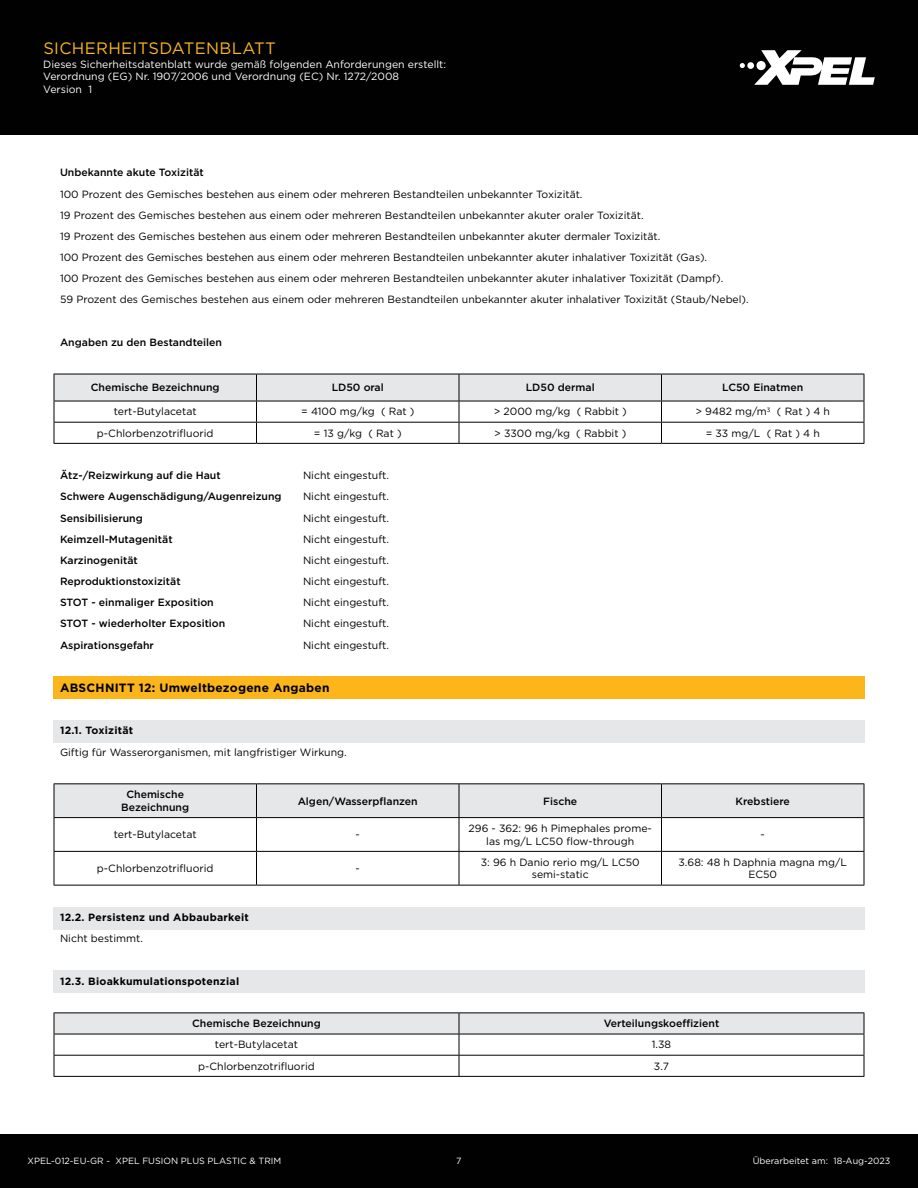
<style>
.page{position:relative;width:918px;height:1188px;background:#fff}
.page>*{position:absolute;margin:0;border:0;box-sizing:border-box;transform-origin:0 0}
.t1{font:16.5px "Gotham Pro";letter-spacing:.02em;color:#fcb61c}
.t2{font:700 12px "Gotham Pro";letter-spacing:.02em;color:#010101}
.t3{font:10.5px/21.1px "Gotham Pro";color:#010101;text-align:center}
.t4{font:500 10.5px/12.6px "Gotham Pro";color:#010101;text-align:center}
.t5{font:10.5px/12.6px "Gotham Pro";color:#fff}
.t6{font:700 10.5px "Gotham Pro";letter-spacing:.025em;color:#010101}
.t7{font:9px "Gotham Pro";color:#fff}
</style>
<div class="page">
<div style="left:0;top:0;width:918px;height:135px;background:#010101"></div>
<svg style="left:740px;top:50px;width:135px;height:35px"></svg>
<div style="left:0;top:1134px;width:918px;height:54px;background:#010101"></div>
<hr style="left:54px;top:443px;width:202px;height:1px;background:#010101">
<hr style="left:256px;top:443px;width:203px;height:1px;background:#010101">
<hr style="left:459px;top:443px;width:203px;height:1px;background:#010101">
<hr style="left:662px;top:443px;width:202px;height:1px;background:#010101">
<svg style="left:54px;top:374px;width:811px;height:69px"></svg>
<div style="left:53px;top:677px;width:812px;height:22px;background:#fcb61c"></div>
<div style="left:53px;top:720px;width:812px;height:23px;background:#e6e7e9"></div>
<div style="left:55px;top:784px;width:809px;height:33px;background:#e6e7e9"></div>
<hr style="left:256px;top:784px;width:1px;height:33px;background:#010101">
<hr style="left:459px;top:784px;width:1px;height:33px;background:#010101">
<hr style="left:256px;top:818px;width:1px;height:33px;background:#010101">
<hr style="left:459px;top:818px;width:1px;height:33px;background:#010101">
<hr style="left:256px;top:852px;width:1px;height:33px;background:#010101">
<hr style="left:459px;top:852px;width:1px;height:33px;background:#010101">
<hr style="left:54px;top:783px;width:202px;height:1px;background:#010101">
<hr style="left:256px;top:783px;width:203px;height:1px;background:#010101">
<hr style="left:459px;top:783px;width:203px;height:1px;background:#010101">
<hr style="left:662px;top:783px;width:202px;height:1px;background:#010101">
<hr style="left:54px;top:817px;width:202px;height:1px;background:#010101">
<hr style="left:256px;top:817px;width:203px;height:1px;background:#010101">
<hr style="left:459px;top:817px;width:203px;height:1px;background:#010101">
<hr style="left:662px;top:817px;width:202px;height:1px;background:#010101">
<hr style="left:54px;top:851px;width:202px;height:1px;background:#010101">
<hr style="left:256px;top:851px;width:203px;height:1px;background:#010101">
<hr style="left:459px;top:851px;width:203px;height:1px;background:#010101">
<hr style="left:662px;top:851px;width:202px;height:1px;background:#010101">
<hr style="left:54px;top:885px;width:202px;height:1px;background:#010101">
<hr style="left:256px;top:885px;width:203px;height:1px;background:#010101">
<hr style="left:459px;top:885px;width:203px;height:1px;background:#010101">
<hr style="left:662px;top:885px;width:202px;height:1px;background:#010101">
<hr style="left:54px;top:784px;width:1px;height:33px;background:#010101">
<hr style="left:661px;top:784px;width:1px;height:33px;background:#010101">
<hr style="left:864px;top:784px;width:1px;height:33px;background:#010101">
<hr style="left:54px;top:818px;width:1px;height:33px;background:#010101">
<hr style="left:661px;top:818px;width:1px;height:33px;background:#010101">
<hr style="left:864px;top:818px;width:1px;height:33px;background:#010101">
<hr style="left:54px;top:852px;width:1px;height:33px;background:#010101">
<hr style="left:661px;top:852px;width:1px;height:33px;background:#010101">
<hr style="left:864px;top:852px;width:1px;height:33px;background:#010101">
<div style="left:53px;top:907px;width:812px;height:23px;background:#e6e7e9"></div>
<div style="left:53px;top:970px;width:812px;height:23px;background:#e6e7e9"></div>
<hr style="left:54px;top:1012px;width:405px;height:1px;background:#010101">
<svg style="left:54px;top:1013px;width:811px;height:63px"></svg>
<hr style="left:459px;top:1012px;width:405px;height:1px;background:#010101">
<hr style="left:54px;top:1034px;width:405px;height:1px;background:#010101">
<hr style="left:459px;top:1034px;width:405px;height:1px;background:#010101">
<hr style="left:54px;top:1055px;width:405px;height:1px;background:#010101">
<hr style="left:459px;top:1055px;width:405px;height:1px;background:#010101">
<hr style="left:54px;top:1076px;width:405px;height:1px;background:#010101">
<hr style="left:459px;top:1076px;width:405px;height:1px;background:#010101">
<h1 class="t1" style="left:43px;top:39px;width:234px">SICHERHEITSDATENBLATT</h1>
<p class="t5" style="left:43px;top:58px;width:404px">Dieses Sicherheitsdatenblatt wurde gemäß folgenden Anforderungen erstellt:<br>Verordnung (EG) Nr. 1907/2006 und Verordnung (EC) Nr. 1272/2008<br>Version 1</p>
<p class="t4" style="left:60px;top:166px;width:145px">Unbekannte akute Toxizität</p>
<p class="t3" style="left:60px;top:183px;width:690px;text-align:left">100 Prozent des Gemisches bestehen aus einem oder mehreren Bestandteilen unbekannter Toxizität.<br>19 Prozent des Gemisches bestehen aus einem oder mehreren Bestandteilen unbekannter akuter oraler Toxizität.<br>19 Prozent des Gemisches bestehen aus einem oder mehreren Bestandteilen unbekannter akuter dermaler Toxizität.<br>100 Prozent des Gemisches bestehen aus einem oder mehreren Bestandteilen unbekannter akuter inhalativer Toxizität (Gas).<br>100 Prozent des Gemisches bestehen aus einem oder mehreren Bestandteilen unbekannter akuter inhalativer Toxizität (Dampf).<br>59 Prozent des Gemisches bestehen aus einem oder mehreren Bestandteilen unbekannter akuter inhalativer Toxizität (Staub/Nebel).</p>
<p class="t4" style="left:60px;top:335px;width:164px">Angaben zu den Bestandteilen</p>
<p class="t4" style="left:91px;top:381px;width:130px">Chemische Bezeichnung</p>
<p class="t4" style="left:332px;top:381px;width:54px">LD50 oral</p>
<p class="t4" style="left:526px;top:381px;width:70px">LD50 dermal</p>
<p class="t4" style="left:722px;top:381px;width:82px">LC50 Einatmen</p>
<p class="t3" style="left:114px;top:401px;width:85px">tert-Butylacetat</p>
<p class="t3" style="left:301px;top:401px;width:115px">= 4100 mg/kg ( Rat )</p>
<p class="t3" style="left:494px;top:401px;width:135px">&gt; 2000 mg/kg ( Rabbit )</p>
<p class="t3" style="left:695px;top:401px;width:136px">&gt; 9482 mg/m<sup>3</sup> ( Rat ) 4 h</p>
<p class="t3" style="left:97px;top:422px;width:118px">p-Chlorbenzotrifluorid</p>
<p class="t3" style="left:314px;top:422px;width:89px">= 13 g/kg ( Rat )</p>
<p class="t3" style="left:494px;top:422px;width:134px">&gt; 3300 mg/kg ( Rabbit )</p>
<p class="t3" style="left:706px;top:422px;width:116px">= 33 mg/L ( Rat ) 4 h</p>
<p class="t4" style="left:60px;top:469px;width:162px">Ätz-/Reizwirkung auf die Haut</p>
<p class="t3" style="left:303px;top:465px;width:88px">Nicht eingestuft.</p>
<p class="t4" style="left:60px;top:490px;width:223px">Schwere Augenschädigung/Augenreizung</p>
<p class="t3" style="left:303px;top:486px;width:88px">Nicht eingestuft.</p>
<p class="t4" style="left:60px;top:511px;width:84px">Sensibilisierung</p>
<p class="t3" style="left:303px;top:507px;width:88px">Nicht eingestuft.</p>
<p class="t4" style="left:60px;top:533px;width:114px">Keimzell-Mutagenität</p>
<p class="t3" style="left:303px;top:528px;width:88px">Nicht eingestuft.</p>
<p class="t4" style="left:60px;top:554px;width:79px">Karzinogenität</p>
<p class="t3" style="left:303px;top:550px;width:88px">Nicht eingestuft.</p>
<p class="t4" style="left:60px;top:575px;width:122px">Reproduktionstoxizität</p>
<p class="t3" style="left:303px;top:571px;width:88px">Nicht eingestuft.</p>
<p class="t4" style="left:60px;top:596px;width:155px">STOT - einmaliger Exposition</p>
<p class="t3" style="left:303px;top:592px;width:88px">Nicht eingestuft.</p>
<p class="t4" style="left:60px;top:617px;width:167px">STOT - wiederholter Exposition</p>
<p class="t3" style="left:303px;top:613px;width:88px">Nicht eingestuft.</p>
<p class="t4" style="left:60px;top:638px;width:95px">Aspirationsgefahr</p>
<p class="t3" style="left:303px;top:634px;width:88px">Nicht eingestuft.</p>
<p class="t2" style="left:60px;top:681px;width:271px">ABSCHNITT 12: Umweltbezogene Angaben</p>
<p class="t6" style="left:60px;top:725px;width:75px">12.1. Toxizität</p>
<p class="t3" style="left:60px;top:741px;width:288px">Giftig für Wasserorganismen, mit langfristiger Wirkung.</p>
<p class="t4" style="left:121px;top:788px;width:69px">Chemische<br>Bezeichnung</p>
<p class="t4" style="left:298px;top:794px;width:122px">Algen/Wasserpflanzen</p>
<p class="t4" style="left:543px;top:794px;width:35px">Fische</p>
<p class="t4" style="left:736px;top:794px;width:56px">Krebstiere</p>
<p class="t3" style="left:114px;top:824px;width:85px">tert-Butylacetat</p>
<p class="t3" style="left:356px;top:824px;width:6px">-</p>
<p class="t3" style="left:469px;top:822px;width:185px;line-height:12.6px">296 - 362: 96 h Pimephales prome&shy;las mg/L LC50 flow-through</p>
<p class="t3" style="left:761px;top:824px;width:6px">-</p>
<p class="t3" style="left:97px;top:858px;width:118px">p-Chlorbenzotrifluorid</p>
<p class="t3" style="left:356px;top:858px;width:6px">-</p>
<p class="t3" style="left:481px;top:856px;width:160px;line-height:12.6px">3: 96 h Danio rerio mg/L LC50 semi-static</p>
<p class="t3" style="left:679px;top:856px;width:170px;line-height:12.6px">3.68: 48 h Daphnia magna mg/L<br>EC50</p>
<p class="t6" style="left:60px;top:911px;width:190px">12.2. Persistenz und Abbaubarkeit</p>
<p class="t3" style="left:60px;top:928px;width:85px">Nicht bestimmt.</p>
<p class="t6" style="left:60px;top:975px;width:181px">12.3. Bioakkumulationspotenzial</p>
<p class="t4" style="left:192px;top:1017px;width:130px">Chemische Bezeichnung</p>
<p class="t4" style="left:604px;top:1017px;width:117px">Verteilungskoeffizient</p>
<p class="t3" style="left:215px;top:1034px;width:85px">tert-Butylacetat</p>
<p class="t3" style="left:652px;top:1034px;width:21px">1.38</p>
<p class="t3" style="left:198px;top:1055px;width:118px">p-Chlorbenzotrifluorid</p>
<p class="t3" style="left:654px;top:1055px;width:17px">3.7</p>
<p class="t7" style="left:27px;top:1156px;width:255px">XPEL-012-EU-GR - XPEL FUSION PLUS PLASTIC &amp; TRIM</p>
<p class="t7" style="left:456px;top:1156px;width:7px">7</p>
<p class="t7" style="left:753px;top:1156px;width:139px">Überarbeitet am: 18-Aug-2023</p>
</div>
